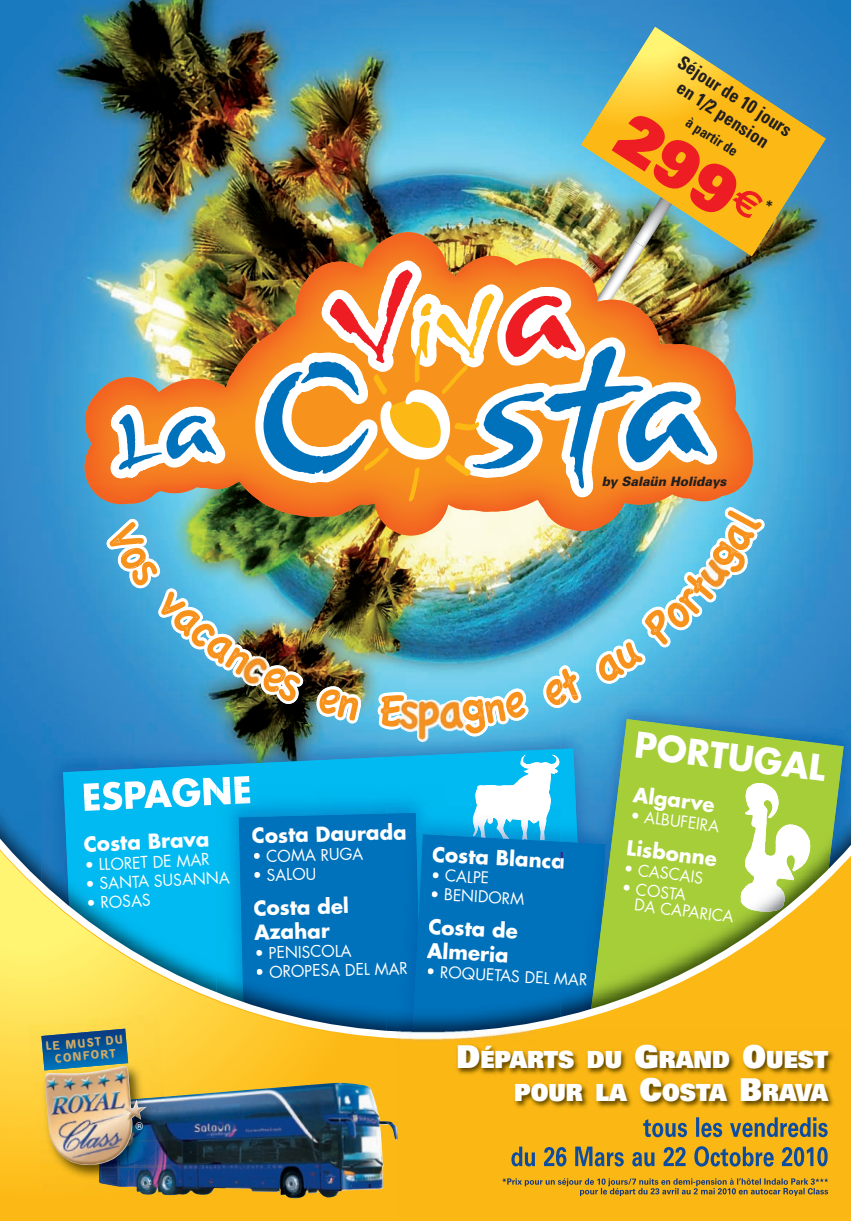
<style>
.page{position:relative;width:851px;height:1221px;background:#fff}
.page>*{position:absolute;margin:0;border:0;box-sizing:border-box;transform-origin:0 0}
.t1{font:900 64.05px "Univers";color:#ee1d23;scale:.96 1}
.t2{font:700 34.65px "Futura";color:#fff}
.t3{font:900 23.7px/33px "Univers";color:#fff;text-align:right;scale:.95 1}
.t4{font:700 20.25px/24.3px "Futura";color:#fff}
.t5{font:700 20.1px "Futura";color:#fff}
.t6{font:700 condensed 18.75px/21.9px "Univers";color:#231f20;text-align:center;scale:.96 1}
.t7{font:15.9px/15.9px "Futura";color:#fff}
.t8{font:700 condensed 14.7px "Univers";color:#231f20}
.t9{font:700 13.95px/12.9px "Linotype Inagur";color:#d2ab66;text-align:center;scale:.96 1}
.t10{font:italic 900 12.9px "Univers";letter-spacing:-.005em;color:#231f20;scale:.96 1}
.s1{color:#f9f9fc}
.s2{color:#fcfdfe}
.s3{font-size:31.5px}
</style>
<div class="page">
<img style="left:0;top:0;width:850px;height:484px">
<img style="left:580px;top:27px;width:246px;height:229px">
<svg style="left:580px;top:27px;width:209px;height:113px;background:#a6af72"></svg>
<img style="left:85px;top:230px;width:668px;height:254px">
<img style="left:0;top:484px;width:89px;height:29px">
<img style="left:764px;top:484px;width:86px;height:29px">
<img style="left:107px;top:255px;width:657px;height:258px">
<img style="left:408px;top:484px;width:9px;height:17px">
<img style="left:0;top:513px;width:850px;height:707px">
<img style="left:0;top:543px;width:419px;height:677px">
<img style="left:699px;top:558px;width:31px;height:32px">
<img style="left:241px;top:655px;width:29px;height:31px">
<img style="left:398px;top:699px;width:68px;height:43px">
<img style="left:99px;top:1082px;width:298px;height:116px">
<img style="left:28px;top:1013px;width:136px;height:180px">
<img style="left:99px;top:1096px;width:73px;height:90px">
<img style="left:45px;top:1065px;width:102px;height:100px">
<svg style="left:41px;top:1028px;width:87px;height:42px;background:#32708e"></svg>
<img style="left:397px;top:1030px;width:453px;height:186px">
<img style="left:643px;top:1117px;width:164px;height:20px">
<img style="left:511px;top:1146px;width:162px;height:20px">
<img style="left:502px;top:1178px;width:76px;height:8px">
<svg style="left:815px;top:1177px;width:13px;height:4px"></svg>
<img style="left:580px;top:1187px;width:62px;height:8px">
<svg style="left:765px;top:199px;width:8px;height:9px"></svg>
<svg style="left:135px;top:1121px;width:8px;height:8px"></svg>
<p class="t6" style="left:684px;top:52px;width:138px;rotate:33deg">Séjour de 10 jours en 1/2 pension</p>
<h1 class="t1" style="left:635px;top:110px;width:166px;rotate:33deg">299<sup>€</sup></h1>
<p class="t8" style="left:690px;top:116px;width:60px;rotate:33deg">à partir de</p>
<p class="t10" style="left:601px;top:476px;width:131px">by Salaün Holidays</p>
<p class="t4" style="left:83px;top:834px;width:127px;rotate:-3deg">Costa Brava</p>
<p class="t7" style="left:84px;top:858px;width:126px;rotate:-3deg">• LLORET DE MAR</p>
<p class="t7" style="left:85px;top:877px;width:146px;rotate:-3deg">• SANTA SUSANNA</p>
<p class="t7" style="left:86px;top:896px;width:66px;rotate:-3deg">• ROSAS</p>
<p class="t4" style="left:251px;top:824px;width:156px;rotate:-1deg">Costa Daurada</p>
<p class="t7" style="left:252px;top:849px;width:113px;rotate:-1deg">• COMA RUGA</p>
<p class="t7" style="left:253px;top:868px;width:65px;rotate:-1deg">• SALOU</p>
<p class="t4" style="left:253px;top:897px;width:97px;rotate:-1deg">Costa del<br>Azahar</p>
<p class="t7" style="left:254px;top:946px;width:98px;rotate:-1deg">• PENISCOLA</p>
<p class="t7" style="left:255px;top:964px;width:154px;rotate:-1deg">• OROPESA DEL MA<span class="s1">R</span></p>
<p class="t4" style="left:432px;top:843px;width:134px;rotate:3deg">Costa Blanca</p>
<p class="t7" style="left:431px;top:868px;width:60px;rotate:3deg">• CALPE</p>
<p class="t7" style="left:430px;top:887px;width:96px;rotate:3deg">• BENIDORM</p>
<p class="t4" style="left:429px;top:916px;width:91px;rotate:3deg">Costa de<br>Almeria</p>
<p class="t7" style="left:426px;top:964px;width:163px;rotate:3deg">• ROQUETAS DEL M<span class="s2">AR</span></p>
<h2 class="t2" style="left:636px;top:729px;width:194px;rotate:7deg">PORTUGAL</h2>
<p class="t5" style="left:634px;top:785px;width:84px;rotate:7deg">Algarve</p>
<p class="t7" style="left:631px;top:808px;width:91px;rotate:7deg">• ALBUFEIRA</p>
<p class="t5" style="left:628px;top:838px;width:92px;rotate:7deg">Lisbonne</p>
<p class="t7" style="left:625px;top:861px;width:81px;rotate:7deg">• CASCAIS</p>
<p class="t7" style="left:637px;top:882px;width:102px;text-indent:-14px;rotate:7deg">• COSTA<br>DA CAPARICA</p>
<p class="t9" style="left:45px;top:1040px;width:82px;rotate:-5deg">LE MUST DU<br>CONFORT</p>
<h3 class="t3" style="left:456px;top:1045px;width:393px"><span class="s3">D</span>ÉPARTS DU <span class="s3">G</span>RAND <span class="s3">O</span>UEST<br>POUR LA <span class="s3">C</span>OSTA <span class="s3">B</span>RAVA</h3>
</div>
